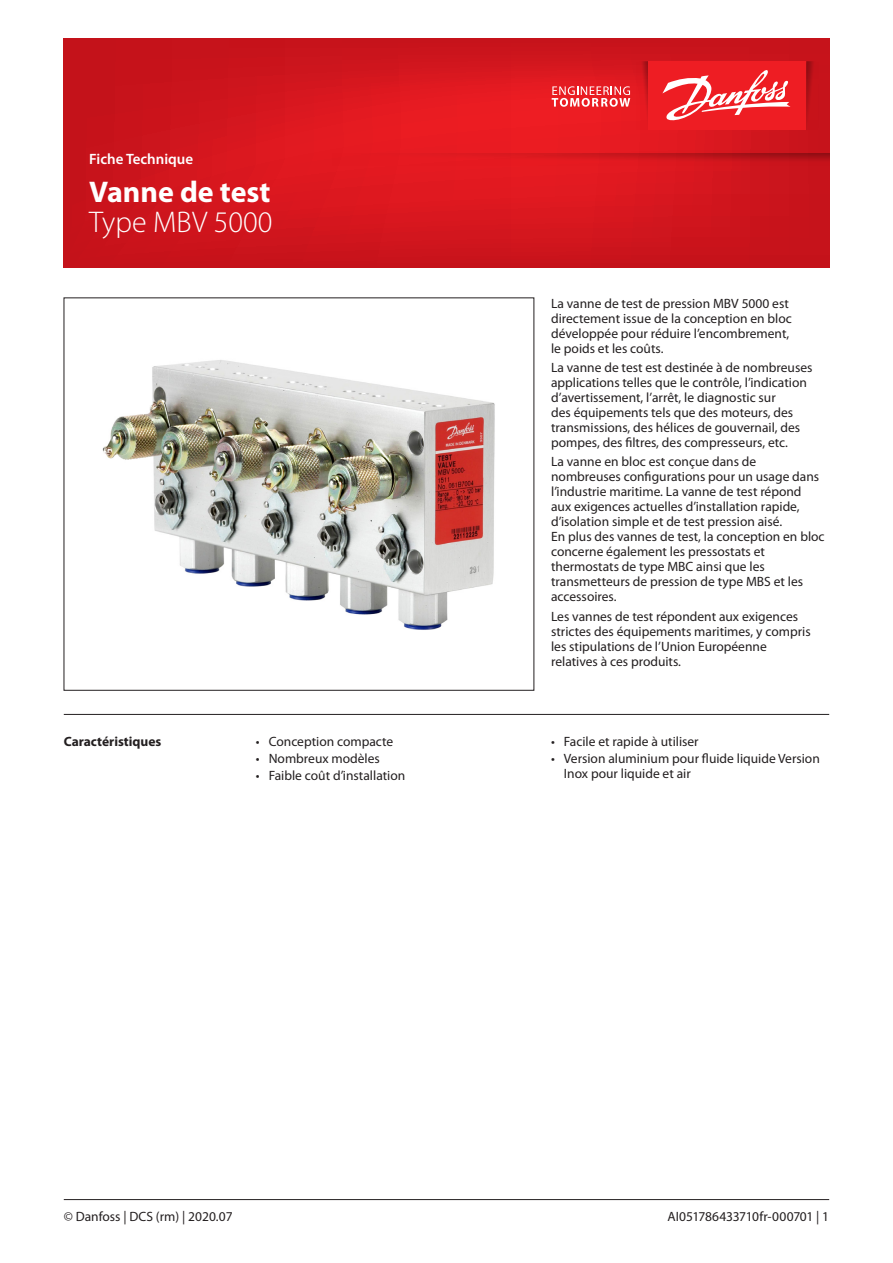
<style>
.page{position:relative;width:893px;height:1263px;background:#fff}
.page>*{position:absolute;margin:0;border:0;box-sizing:border-box;transform-origin:0 0}
.t1{font:700 30px "Myriad Pro";color:#fff}
.t2{font:300 30px "Myriad Pro";color:#fff}
.t3{font:600 15px "Myriad Pro";color:#fff}
.Normtext{font:13.5px/15px "Myriad Pro";color:#231f20}
.Normtext__bold{font:700 13.5px "Myriad Pro";color:#231f20}
</style>
<div class="page">
<svg style="left:64px;top:38px;width:765px;height:230px;background:#d3151d"></svg>
<svg style="left:806px;top:61px;width:13px;height:69px"></svg>
<svg style="left:636px;top:61px;width:12px;height:69px"></svg>
<div style="left:648px;top:61px;width:158px;height:69px;background:#ee1d23"></div>
<svg style="left:552px;top:86px;width:78px;height:21px;background:#f0696d"></svg>
<svg style="left:662px;top:70px;width:128px;height:51px"></svg>
<svg style="left:332px;top:153px;width:497px;height:13px;background:#d4171d"></svg>
<hr style="left:64px;top:714px;width:765px;height:1px;background:#231f20">
<hr style="left:64px;top:1199px;width:765px;height:1px;background:#231f20">
<img style="left:102px;top:360px;width:393px;height:270px">
<p class="t3" style="left:89px;top:151px;width:105px">Fiche Technique</p>
<h1 class="t1" style="left:89px;top:175px;width:183px">Vanne de test</h1>
<h1 class="t2" style="left:89px;top:206px;width:185px">Type MBV 5000</h1>
<p class="Normtext__bold" style="left:64px;top:734px;width:99px">Caractéristiques</p>
<p class="Normtext" style="left:256px;top:734px;width:139px">• Conception compacte</p>
<p class="Normtext" style="left:256px;top:752px;width:125px">• Nombreux modèles</p>
<p class="Normtext" style="left:256px;top:769px;width:151px">• Faible coût d’installation</p>
<p class="Normtext" style="left:551px;top:296px;width:239px">La vanne de test de pression MBV 5000 est</p>
<p class="Normtext" style="left:551px;top:311px;width:242px">directement issue de la conception en bloc</p>
<p class="Normtext" style="left:551px;top:326px;width:240px">développée pour réduire l’encombrement,</p>
<p class="Normtext" style="left:551px;top:341px;width:114px">le poids et les coûts.</p>
<p class="Normtext" style="left:551px;top:360px;width:263px">La vanne de test est destinée à de nombreuses</p>
<p class="Normtext" style="left:551px;top:375px;width:257px">applications telles que le contrôle, l’indication</p>
<p class="Normtext" style="left:551px;top:390px;width:226px">d’avertissement, l’arrêt, le diagnostic sur</p>
<p class="Normtext" style="left:551px;top:405px;width:244px">des équipements tels que des moteurs, des</p>
<p class="Normtext" style="left:551px;top:420px;width:251px">transmissions, des hélices de gouvernail, des</p>
<p class="Normtext" style="left:551px;top:435px;width:238px">pompes, des filtres, des compresseurs, etc.</p>
<p class="Normtext" style="left:551px;top:455px;width:207px">La vanne en bloc est conçue dans de</p>
<p class="Normtext" style="left:551px;top:470px;width:270px">nombreuses configurations pour un usage dans</p>
<p class="Normtext" style="left:551px;top:485px;width:252px">l’industrie maritime. La vanne de test répond</p>
<p class="Normtext" style="left:551px;top:500px;width:250px">aux exigences actuelles d’installation rapide,</p>
<p class="Normtext" style="left:551px;top:515px;width:233px">d’isolation simple et de test pression aisé.</p>
<p class="Normtext" style="left:551px;top:530px;width:275px">En plus des vannes de test, la conception en bloc</p>
<p class="Normtext" style="left:551px;top:545px;width:254px">concerne également les pressostats et thermostats de type MBC ainsi que les transmetteurs de pression de type MBS et les accessoires.</p>
<p class="Normtext" style="left:551px;top:609px;width:249px">Les vannes de test répondent aux exigences</p>
<p class="Normtext" style="left:551px;top:624px;width:261px">strictes des équipements maritimes, y compris</p>
<p class="Normtext" style="left:551px;top:639px;width:217px">les stipulations de l’Union Européenne</p>
<p class="Normtext" style="left:551px;top:654px;width:131px">relatives à ces produits.</p>
<p class="Normtext" style="left:551px;top:734px;width:149px">• Facile et rapide à utiliser</p>
<p class="Normtext" style="left:564px;top:752px;width:257px;text-indent:-13px">• Version aluminium pour fluide liquide Version<br>Inox pour liquide et air</p>
<p class="Normtext" style="left:64px;top:1209px;width:170px">© Danfoss | DCS (rm) | 2020.07</p>
<p class="Normtext" style="left:667px;top:1209px;width:163px">AI051786433710fr-000701 | 1</p>
</div>
